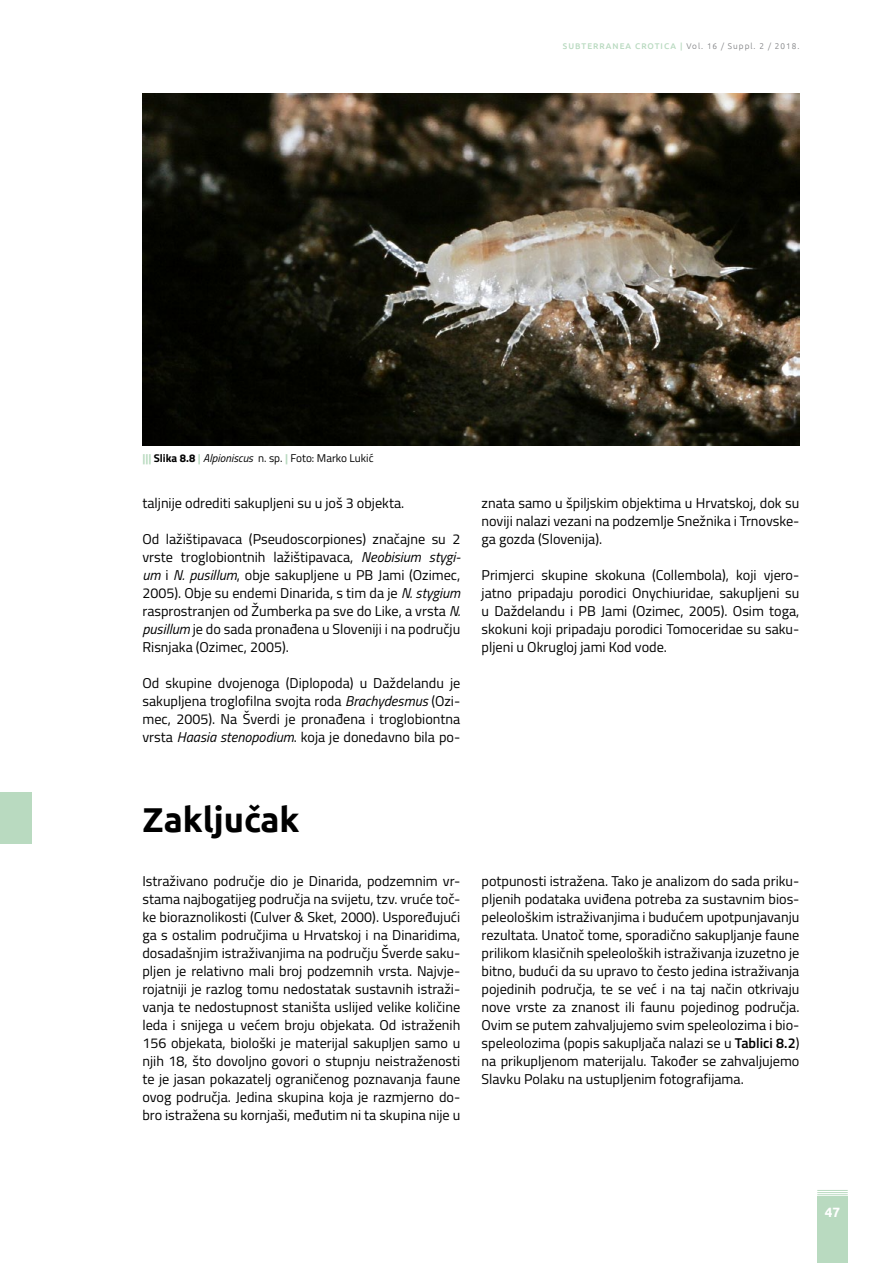
<style>
.page{position:relative;width:893px;height:1263px;background:#fff}
.page>*{position:absolute;margin:0;border:0;box-sizing:border-box;transform-origin:0 0}
.t1{font:700 34.5px "Ubuntu";color:#000}
.t2{font:14.25px/18px "Titillium";color:#000;text-align:justify}
.t3{font:700 13.5px "Ubuntu";color:#fff}
.t4{font:11.25px "Titillium";color:#000}
.t5{font:300 8.25px "Ubuntu";letter-spacing:.12em;color:#77787b}
.s1{font-weight:500;color:#b9dac0}
.s2{font-weight:700;color:#b9dac0}
.s3{font-weight:700}
.s4{font-style:italic}
.s5{font-weight:600}
</style>
<div class="page">
<div style="left:817px;top:1196px;width:31px;height:67px;background:#b9dac0"></div>
<hr style="left:817px;top:1194px;width:31px;height:1px;background:#b9dac0">
<hr style="left:817px;top:1192px;width:31px;height:1px;background:#b9dac0">
<hr style="left:817px;top:1190px;width:31px;height:1px;background:#b9dac0">
<img style="left:142px;top:94px;width:657px;height:351px">
<div style="left:0;top:792px;width:31px;height:52px;background:#b9dac0"></div>
<p class="t5" style="left:563px;top:41px;width:238px"><span class="s1">SUBTERRANEA CROTICA |</span> Vol. 16 / Suppl. 2 / 2018.</p>
<p class="t4" style="left:142px;top:450px;width:233px"><span class="s2">|||</span> <span class="s3">Slika 8.8</span> <span class="s2">|</span> <span class="s4">Alpioniscus</span> n. sp. <span class="s2">|</span> Foto: Marko Lukić</p>
<p class="t2" style="left:142px;top:493px;width:263px">taljnije odrediti sakupljeni su u još 3 objekta.</p>
<p class="t2" style="left:142px;top:529px;width:320px">Od lažištipavaca (Pseudoscorpiones) značajne su 2 vrste troglobiontnih lažištipavaca, <span class="s4">Neobisium stygi&shy;um</span> i <span class="s4">N. pusillum</span>, obje sakupljene u PB Jami (Ozimec, 2005). Obje su endemi Dinarida, s tim da je <span class="s4">N. stygium </span>rasprostranjen od Žumberka pa sve do Like, a vrsta <span class="s4">N. pusillum</span> je do sada pronađena u Sloveniji i na području Risnjaka (Ozimec, 2005).</p>
<p class="t2" style="left:142px;top:673px;width:319px">Od skupine dvojenoga (Diplopoda) u Daždelandu je sakupljena troglofilna svojta roda <span class="s4">Brachydesmus</span> (Ozi&shy;mec, 2005). Na Šverdi je pronađena i troglobiontna vrsta <span class="s4">Haasia stenopodium</span>. koja je donedavno bila po-</p>
<p class="t2" style="left:482px;top:493px;width:319px">znata samo u špiljskim objektima u Hrvatskoj, dok su noviji nalazi vezani na podzemlje Snežnika i Trnovske&shy;ga gozda (Slovenija).</p>
<p class="t2" style="left:482px;top:565px;width:319px">Primjerci skupine skokuna (Collembola), koji vjero&shy;jatno pripadaju porodici Onychiuridae, sakupljeni su u Daždelandu i PB Jami (Ozimec, 2005). Osim toga, skokuni koji pripadaju porodici Tomoceridae su saku&shy;pljeni u Okrugloj jami Kod vode.</p>
<h1 class="t1" style="left:142px;top:798px;width:159px">Zaključak</h1>
<p class="t2" style="left:142px;top:871px;width:319px">Istraživano područje dio je Dinarida, podzemnim vr&shy;stama najbogatijeg područja na svijetu, tzv. vruće toč&shy;ke bioraznolikosti (Culver &amp; Sket, 2000). Uspoređujući ga s ostalim područjima u Hrvatskoj i na Dinaridima, dosadašnjim istraživanjima na području Šverde saku&shy;pljen je relativno mali broj podzemnih vrsta. Najvje&shy;rojatniji je razlog tomu nedostatak sustavnih istraži&shy;vanja te nedostupnost staništa uslijed velike količine leda i snijega u većem broju objekata. Od istraženih 156 objekata, biološki je materijal sakupljen samo u njih 18, što dovoljno govori o stupnju neistraženosti te je jasan pokazatelj ograničenog poznavanja faune ovog područja. Jedina skupina koja je razmjerno do&shy;bro istražena su kornjaši, međutim ni ta skupina nije u</p>
<p class="t2" style="left:482px;top:871px;width:319px">potpunosti istražena. Tako je analizom do sada priku&shy;pljenih podataka uviđena potreba za sustavnim bios&shy;peleološkim istraživanjima i budućem upotpunjavanju rezultata. Unatoč tome, sporadično sakupljanje faune prilikom klasičnih speleoloških istraživanja izuzetno je bitno, budući da su upravo to često jedina istraživanja pojedinih područja, te se već i na taj način otkrivaju nove vrste za znanost ili faunu pojedinog područja.<br>Ovim se putem zahvaljujemo svim speleolozima i bio&shy;speleolozima (popis sakupljača nalazi se u <span class="s5">Tablici 8.2</span>) na prikupljenom materijalu. Također se zahvaljujemo Slavku Polaku na ustupljenim fotografijama.</p>
<p class="t3" style="left:825px;top:1204px;width:17px">47</p>
</div>
